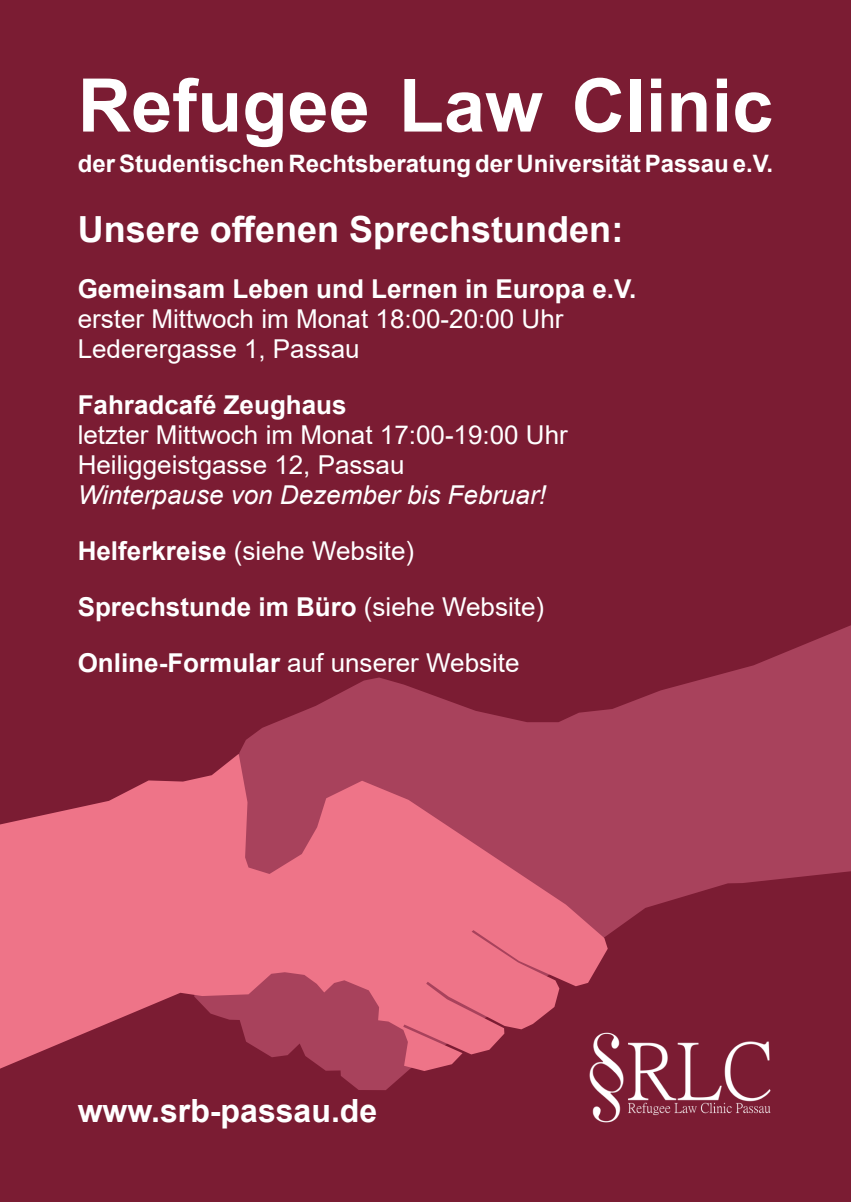
<style>
.page{position:relative;width:851px;height:1202px;background:#fff}
.page>*{position:absolute;margin:0;border:0;box-sizing:border-box;transform-origin:0 0}
.t1{font:700 74px "Arial";color:#fff}
.t2{font:700 36px "Arial";color:#fff}
.t3{font:700 32px "Arial";color:#fff}
.t4{font:700 26px/56px "Arial";color:#fff}
.t5{font:26px/30px "Arial";color:#fff}
.t6{font:700 24px "Arial";color:#fff}
.s1{font-weight:400;font-style:italic}
.s2{font-weight:400}
</style>
<div class="page">
<div style="left:0;top:0;width:850px;height:1202px;background:#7b1c33"></div>
<svg style="left:194px;top:621px;width:656px;height:469px;background:#8e2c44"></svg>
<svg style="left:0;top:754px;width:607px;height:317px;background:#cb5a70"></svg>
<img style="left:558px;top:1023px;width:256px;height:160px">
<h1 class="t1" style="left:78px;top:53px;width:697px">Refugee Law Clinic</h1>
<p class="t6" style="left:78px;top:146px;width:697px">der Studentischen Rechtsberatung der Universität Passau e.V.</p>
<h2 class="t2" style="left:78px;top:204px;width:547px">Unsere offenen Sprechstunden:</h2>
<p class="t4" style="left:78px;top:261px;width:560px">Gemeinsam Leben und Lernen in Europa e.V.</p>
<p class="t5" style="left:78px;top:303px;width:487px">erster Mittwoch im Monat 18:00-20:00 Uhr<br>Lederergasse 1, Passau</p>
<p class="t4" style="left:78px;top:377px;width:270px">Fahradcafé Zeughaus</p>
<p class="t5" style="left:78px;top:419px;width:491px">letzter Mittwoch im Monat 17:00-19:00 Uhr<br>Heiliggeistgasse 12, Passau</p>
<p class="t4" style="left:78px;top:467px;width:469px"><span class="s1">Winterpause von Dezember bis Februar!<br></span>Helferkreise <span class="s2">(siehe Website)<br></span>Sprechstunde im Büro <span class="s2">(siehe Website)<br></span>Online-Formular <span class="s2">auf unserer Website</span></p>
<p class="t3" style="left:78px;top:1088px;width:301px">www.srb-passau.de</p>
</div>
